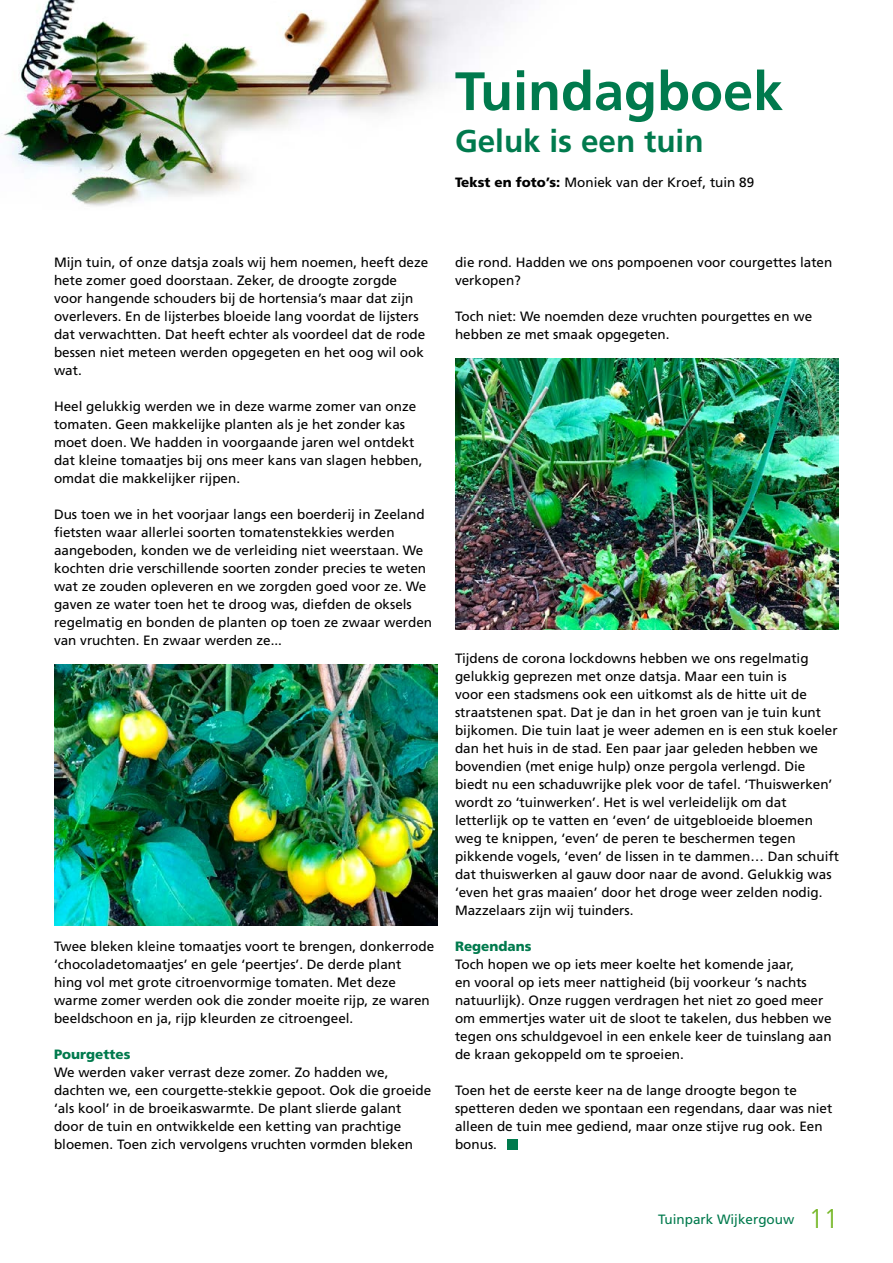
<style>
.page{position:relative;width:893px;height:1263px;background:#fff}
.page>*{position:absolute;margin:0;border:0;box-sizing:border-box;transform-origin:0 0}
.t1{font:700 54px "Frutiger";color:#007a4d}
.t2{font:700 31.5px "Frutiger";color:#007a4d}
.t3{font:13.5px/18px "Frutiger";color:#000}
.t4{font:13.5px "Frutiger";color:#007a4d}
.t5{font:900 13.5px "Frutiger";color:#007a4d}
.s1{font-weight:900}
.s2{font-weight:300;font-size:27px;color:#75b726}
</style>
<div class="page">
<img style="left:1px;top:0;width:521px;height:206px">
<img style="left:54px;top:664px;width:384px;height:262px">
<img style="left:455px;top:358px;width:384px;height:271px">
<div style="left:507px;top:1139px;width:11px;height:10px;background:#007a4d"></div>
<h1 class="t1" style="left:455px;top:60px;width:330px">Tuindagboek</h1>
<h2 class="t2" style="left:455px;top:123px;width:250px">Geluk is een tuin</h2>
<p class="t3" style="left:455px;top:173px;width:301px"><span class="s1">Tekst en foto’s:</span> Moniek van der Kroef, tuin 89</p>
<p class="t3" style="left:54px;top:253px;width:376px">Mijn tuin, of onze datsja zoals wij hem noemen, heeft deze hete zomer goed doorstaan. Zeker, de droogte zorgde voor hangende schouders bij de hortensia’s maar dat zijn overlevers. En de lijsterbes bloeide lang voordat de lijsters dat verwachtten. Dat heeft echter als voordeel dat de rode bessen niet meteen werden opgegeten en het oog wil ook wat.</p>
<p class="t3" style="left:54px;top:397px;width:370px">Heel gelukkig werden we in deze warme zomer van onze tomaten. Geen makkelijke planten als je het zonder kas moet doen. We hadden in voorgaande jaren wel ontdekt dat kleine tomaatjes bij ons meer kans van slagen hebben, omdat die makkelijker rijpen.</p>
<p class="t3" style="left:54px;top:505px;width:380px">Dus toen we in het voorjaar langs een boerderij in Zeeland fietsten waar allerlei soorten tomatenstekkies werden aangeboden, konden we de verleiding niet weerstaan. We kochten drie verschillende soorten zonder precies te weten wat ze zouden opleveren en we zorgden goed voor ze. We gaven ze water toen het te droog was, diefden de oksels regelmatig en bonden de planten op toen ze zwaar werden van vruchten. En zwaar werden ze...</p>
<p class="t3" style="left:54px;top:937px;width:382px">Twee bleken kleine tomaatjes voort te brengen, donkerrode ‘chocoladetomaatjes’ en gele ‘peertjes’. De derde plant<br>hing vol met grote citroenvormige tomaten. Met deze warme zomer werden ook die zonder moeite rijp, ze waren beeldschoon en ja, rijp kleurden ze citroengeel.</p>
<p class="t5" style="left:54px;top:1046px;width:78px">Pourgettes</p>
<p class="t3" style="left:54px;top:1063px;width:379px">We werden vaker verrast deze zomer. Zo hadden we, dachten we, een courgette-stekkie gepoot. Ook die groeide ‘als kool’ in de broeikaswarmte. De plant slierde galant door de tuin en ontwikkelde een ketting van prachtige bloemen. Toen zich vervolgens vruchten vormden bleken</p>
<p class="t3" style="left:455px;top:253px;width:379px">die rond. Hadden we ons pompoenen voor courgettes laten verkopen?</p>
<p class="t3" style="left:455px;top:307px;width:359px">Toch niet: We noemden deze vruchten pourgettes en we hebben ze met smaak opgegeten.</p>
<p class="t3" style="left:455px;top:649px;width:385px">Tijdens de corona lockdowns hebben we ons regelmatig gelukkig geprezen met onze datsja. Maar een tuin is<br>voor een stadsmens ook een uitkomst als de hitte uit de straatstenen spat. Dat je dan in het groen van je tuin kunt bijkomen. Die tuin laat je weer ademen en is een stuk koeler dan het huis in de stad. Een paar jaar geleden hebben we bovendien (met enige hulp) onze pergola verlengd. Die biedt nu een schaduwrijke plek voor de tafel. ‘Thuiswerken’ wordt zo ‘tuinwerken’. Het is wel verleidelijk om dat letterlijk op te vatten en ‘even‘ de uitgebloeide bloemen weg te knippen, ‘even’ de peren te beschermen tegen pikkende vogels, ‘even’ de lissen in te dammen… Dan schuift dat thuiswerken al gauw door naar de avond. Gelukkig was ‘even het gras maaien’ door het droge weer zelden nodig.<br>Mazzelaars zijn wij tuinders.</p>
<p class="t5" style="left:455px;top:938px;width:78px">Regendans</p>
<p class="t3" style="left:455px;top:955px;width:378px">Toch hopen we op iets meer koelte het komende jaar,<br>en vooral op iets meer nattigheid (bij voorkeur ’s nachts natuurlijk). Onze ruggen verdragen het niet zo goed meer om emmertjes water uit de sloot te takelen, dus hebben we tegen ons schuldgevoel in een enkele keer de tuinslang aan de kraan gekoppeld om te sproeien.</p>
<p class="t3" style="left:455px;top:1081px;width:379px">Toen het de eerste keer na de lange droogte begon te spetteren deden we spontaan een regendans, daar was niet alleen de tuin mee gediend, maar onze stijve rug ook. Een bonus.</p>
<p class="t4" style="left:658px;top:1211px;width:182px">Tuinpark Wijkergouw <span class="s2">11</span></p>
</div>
